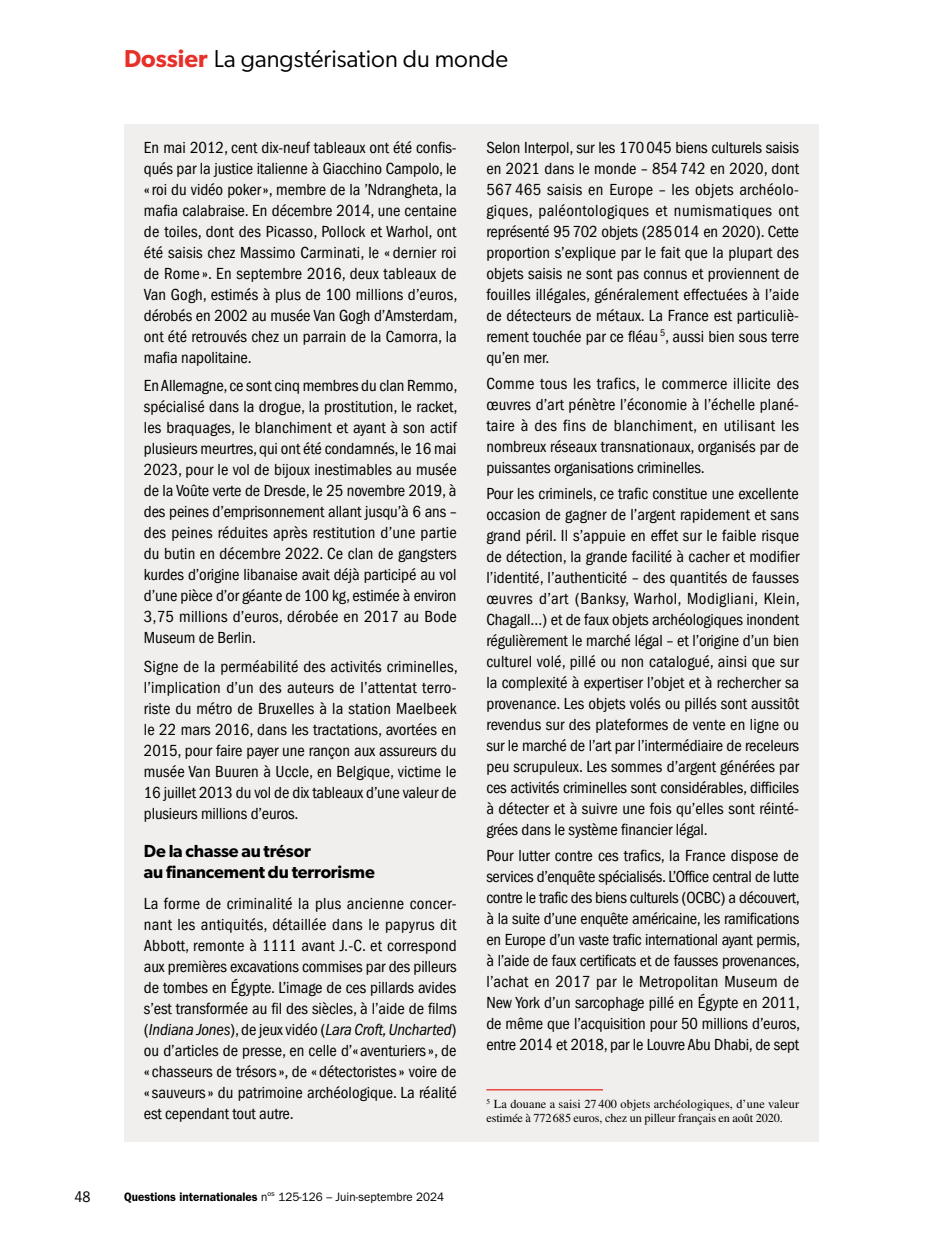
<style>
.page{position:relative;width:943px;height:1241px;background:#fff}
.page>*{position:absolute;margin:0;border:0;box-sizing:border-box;transform-origin:0 0}
.t1{font:24.5px "Gibson";color:#000}
._07_H2_INTERTITRE_1{font:600 17.5px/21px "Gibson";letter-spacing:-.01em;color:#000}
._07_TXT_COUR{font:condensed 16.62px/21px "ITC Franklin Gothic Std";letter-spacing:-.005em;color:#000;text-align:justify}
.t2{font:condensed 15.75px "ITC Franklin Gothic Std";color:#000}
._07_NOTE__auto{font:12.25px/14px "Times LT Std";letter-spacing:-.01em;color:#000}
.t3{font:12.25px "ITC Franklin Gothic Std";color:#000;scale:.95 1}
.s1{font-weight:600;color:#e73029}
.s2{font-style:italic}
.s3{font-weight:600}
</style>
<div class="page">
<div style="left:124px;top:124px;width:695px;height:1017px;background:#f0efee"></div>
<hr style="left:486px;top:1088px;width:117px;height:2px;background:#e73029">
<p class="t2" style="left:74px;top:1187px;width:18px">48</p>
<h1 class="t1" style="left:124px;top:43px;width:385px"><span class="s1">Dossier</span> La gangstérisation du monde</h1>
<p class="_07_TXT_COUR" style="left:144px;top:137px;width:315px">En mai 2012, cent dix-neuf tableaux ont été confis&shy;qués par la justice italienne à Giacchino Campolo, le «roi du vidéo poker», membre de la ’Ndrangheta, la mafia calabraise. En décembre 2014, une centaine de toiles, dont des Picasso, Pollock et Warhol, ont été saisis chez Massimo Carminati, le « dernier roi de Rome ». En septembre 2016, deux tableaux de Van Gogh, estimés à plus de 100 millions d’euros, dérobés en 2002 au musée Van Gogh d’Amsterdam, ont été retrouvés chez un parrain de la Camorra, la mafia napolitaine.</p>
<p class="_07_TXT_COUR" style="left:144px;top:375px;width:315px">En Allemagne, ce sont cinq membres du clan Remmo, spécialisé dans la drogue, la prostitution, le racket, les braquages, le blanchiment et ayant à son actif plusieurs meurtres, qui ont été condamnés, le 16 mai 2023, pour le vol de bijoux inestimables au musée de la Voûte verte de Dresde, le 25 novembre 2019, à des peines d’emprisonnement allant jusqu’à 6 ans – des peines réduites après restitution d’une partie du butin en décembre 2022. Ce clan de gangsters kurdes d’origine libanaise avait déjà participé au vol d’une pièce d’or géante de 100 kg, estimée à environ 3,75 millions d’euros, dérobée en 2017 au Bode Museum de Berlin.</p>
<p class="_07_TXT_COUR" style="left:144px;top:656px;width:315px">Signe de la perméabilité des activités criminelles, l’implication d’un des auteurs de l’attentat terro&shy;riste du métro de Bruxelles à la station Maelbeek le 22 mars 2016, dans les tractations, avortées en 2015, pour faire payer une rançon aux assureurs du musée Van Buuren à Uccle, en Belgique, victime le 16 juillet 2013 du vol de dix tableaux d’une valeur de plusieurs millions d’euros.</p>
<h2 class="_07_H2_INTERTITRE_1" style="left:144px;top:840px;width:232px">De la chasse au trésor<br>au financement du terrorisme</h2>
<p class="_07_TXT_COUR" style="left:144px;top:893px;width:314px">La forme de criminalité la plus ancienne concer&shy;nant les antiquités, détaillée dans le papyrus dit Abbott, remonte à 1111 avant J.-C. et correspond aux premières excavations commises par des pilleurs de tombes en Égypte. L’image de ces pillards avides s’est transformée au fil des siècles, à l’aide de films (<span class="s2">Indiana Jones</span>), de jeux vidéo (<span class="s2">Lara Croft, Uncharted</span>) ou d’articles de presse, en celle d’« aventuriers», de « chasseurs de trésors», de « détectoristes» voire de «sauveurs» du patrimoine archéologique. La réalité est cependant tout autre.</p>
<p class="t3" style="left:124px;top:1189px;width:338px"><span class="s3">Questions internationales</span> n<sup>os</sup> 125-126 – Juin-septembre 2024</p>
<p class="_07_TXT_COUR" style="left:486px;top:137px;width:314px">Selon Interpol, sur les 170045 biens culturels saisis en 2021 dans le monde – 854 742 en 2020, dont 567 465 saisis en Europe – les objets archéolo&shy;giques, paléontologiques et numismatiques ont représenté 95702 objets (285014 en 2020). Cette proportion s’explique par le fait que la plupart des objets saisis ne sont pas connus et proviennent de fouilles illégales, généralement effectuées à l’aide de détecteurs de métaux. La France est particuliè&shy;rement touchée par ce fléau <sup>5</sup>, aussi bien sous terre qu’en mer.</p>
<p class="_07_TXT_COUR" style="left:486px;top:373px;width:314px">Comme tous les trafics, le commerce illicite des œuvres d’art pénètre l’économie à l’échelle plané&shy;taire à des fins de blanchiment, en utilisant les nombreux réseaux transnationaux, organisés par de puissantes organisations criminelles.</p>
<p class="_07_TXT_COUR" style="left:486px;top:483px;width:315px">Pour les criminels, ce trafic constitue une excellente occasion de gagner de l’argent rapidement et sans grand péril. Il s’appuie en effet sur le faible risque de détection, la grande facilité à cacher et modifier l’identité, l’authenticité – des quantités de fausses œuvres d’art (Banksy, Warhol, Modigliani, Klein, Chagall…) et de faux objets archéologiques inondent régulièrement le marché légal – et l’origine d’un bien culturel volé, pillé ou non catalogué, ainsi que sur la complexité à expertiser l’objet et à rechercher sa provenance. Les objets volés ou pillés sont aussitôt revendus sur des plateformes de vente en ligne ou sur le marché de l’art par l’intermédiaire de receleurs peu scrupuleux. Les sommes d’argent générées par ces activités criminelles sont considérables, difficiles à détecter et à suivre une fois qu’elles sont réinté&shy;grées dans le système financier légal.</p>
<p class="_07_TXT_COUR" style="left:486px;top:845px;width:315px">Pour lutter contre ces trafics, la France dispose de services d’enquête spécialisés. L’Office central de lutte contre le trafic des biens culturels (OCBC) a découvert, à la suite d’une enquête américaine, les ramifications en Europe d’un vaste trafic international ayant permis, à l’aide de faux certificats et de fausses provenances, l’achat en 2017 par le Metropolitan Museum de New York d’un sarcophage pillé en Égypte en 2011, de même que l’acquisition pour 50 millions d’euros, entre 2014 et 2018, par le Louvre Abu Dhabi, de sept</p>
<p class="_07_NOTE__auto" style="left:486px;top:1096px;width:314px"><sup>5</sup> La douane a saisi 27 400 objets archéologiques, d’une valeur estimée à 772685 euros, chez un pilleur français en août 2020.</p>
</div>
